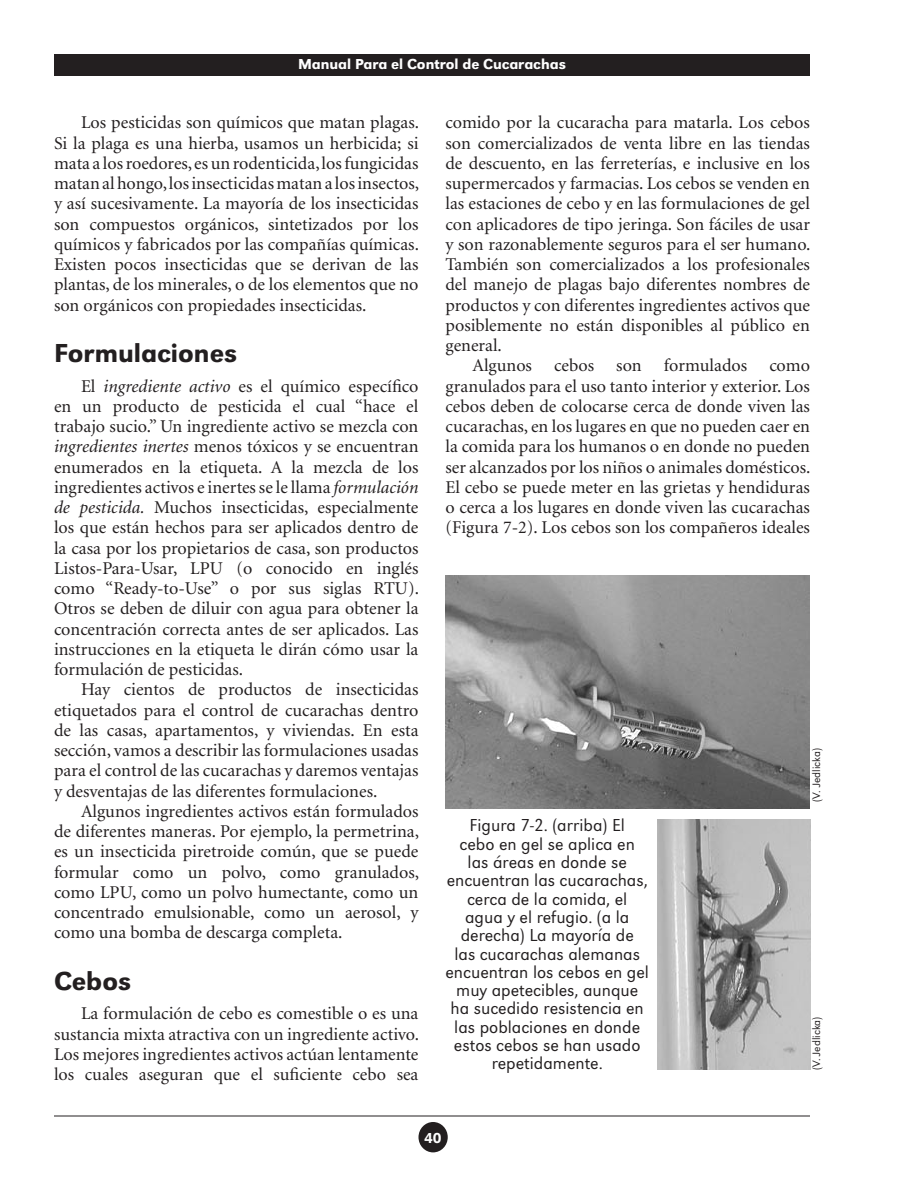
<style>
.page{position:relative;width:918px;height:1188px;background:#fff}
.page>*{position:absolute;margin:0;border:0;box-sizing:border-box;transform-origin:0 0}
.t1{font:500 27px "URW Grotesk T";color:#231f20}
.t2{font:18px/20.2px "Minion";color:#231f20;text-align:justify}
.t3{font:300 18px/18.3px "URW Grotesk T";color:#231f20;text-align:center}
.t4{font:500 15px "URW Grotesk T";color:#fff}
.t5{font:300 11.25px "URW Grotesk T";color:#231f20}
.s1{font-style:italic}
</style>
<div class="page">
<div style="left:54px;top:54px;width:756px;height:21px;background:#231f20"></div>
<div style="left:418px;top:1122px;width:30px;height:30px;background:#231f20;border-radius:50%"></div>
<hr style="left:54px;top:1116px;width:756px;height:1px;background:#231f20">
<img style="left:446px;top:575px;width:364px;height:233px">
<img style="left:657px;top:820px;width:154px;height:249px">
<p class="t4" style="left:298px;top:56px;width:269px">Manual Para el Control de Cucarachas</p>
<p class="t2" style="left:54px;top:113px;width:367px;text-indent:27px">Los pesticidas son químicos que matan plagas.<br>Si la plaga es una hierba, usamos un herbicida; si mata a los roedores, es un rodenticida, los fungicidas matan al hongo, los insecticidas matan a los insectos, y así sucesivamente. La mayoría de los insecticidas son compuestos orgánicos, sintetizados por los químicos y fabricados por las compañías químicas.<br>Existen pocos insecticidas que se derivan de las plantas, de los minerales, o de los elementos que no son orgánicos con propiedades insecticidas.</p>
<h1 class="t1" style="left:54px;top:338px;width:185px">Formulaciones</h1>
<p class="t2" style="left:54px;top:376px;width:367px;text-indent:27px">El <span class="s1">ingrediente activo</span> es el químico específico en un producto de pesticida el cual “hace el trabajo sucio.” Un ingrediente activo se mezcla con <span class="s1">ingredientes inertes</span> menos tóxicos y se encuentran enumerados en la etiqueta. A la mezcla de los ingredientes activos e inertes se le llama <span class="s1">formulación de pesticida.</span> Muchos insecticidas, especialmente los que están hechos para ser aplicados dentro de la casa por los propietarios de casa, son productos Listos-Para-Usar, LPU (o conocido en inglés como “Ready-to-Use” o por sus siglas RTU).<br>Otros se deben de diluir con agua para obtener la concentración correcta antes de ser aplicados. Las instrucciones en la etiqueta le dirán cómo usar la formulación de pesticidas.</p>
<p class="t2" style="left:54px;top:680px;width:366px;text-indent:27px">Hay cientos de productos de insecticidas etiquetados para el control de cucarachas dentro de las casas, apartamentos, y viviendas. En esta sección, vamos a describir las formulaciones usadas para el control de las cucarachas y daremos ventajas y desventajas de las diferentes formulaciones.</p>
<p class="t2" style="left:54px;top:802px;width:367px;text-indent:27px">Algunos ingredientes activos están formulados de diferentes maneras. Por ejemplo, la permetrina, es un insecticida piretroide común, que se puede formular como un polvo, como granulados, como LPU, como un polvo humectante, como un concentrado emulsionable, como un aerosol, y como una bomba de descarga completa.</p>
<h1 class="t1" style="left:54px;top:965px;width:79px">Cebos</h1>
<p class="t2" style="left:54px;top:1004px;width:367px;text-indent:27px">La formulación de cebo es comestible o es una sustancia mixta atractiva con un ingrediente activo.<br>Los mejores ingredientes activos actúan lentamente los cuales aseguran que el suficiente cebo sea</p>
<p class="t2" style="left:446px;top:113px;width:367px">comido por la cucaracha para matarla. Los cebos son comercializados de venta libre en las tiendas de descuento, en las ferreterías, e inclusive en los supermercados y farmacias. Los cebos se venden en las estaciones de cebo y en las formulaciones de gel con aplicadores de tipo jeringa. Son fáciles de usar y son razonablemente seguros para el ser humano.<br>También son comercializados a los profesionales del manejo de plagas bajo diferentes nombres de productos y con diferentes ingredientes activos que posiblemente no están disponibles al público en general.</p>
<p class="t2" style="left:446px;top:356px;width:367px;text-indent:27px">Algunos cebos son formulados como granulados para el uso tanto interior y exterior. Los cebos deben de colocarse cerca de donde viven las cucarachas, en los lugares en que no pueden caer en la comida para los humanos o en donde no pueden ser alcanzados por los niños o animales domésticos.<br>El cebo se puede meter en las grietas y hendiduras o cerca a los lugares en donde viven las cucarachas (Figura 7-2). Los cebos son los compañeros ideales</p>
<p class="t3" style="left:446px;top:816px;width:205px">Figura 7-2. (arriba) El<br>cebo en gel se aplica en<br>las áreas en donde se encuentran las cucarachas, cerca de la comida, el<br>agua y el refugio. (a la derecha) La mayoría de<br>las cucarachas alemanas encuentran los cebos en gel muy apetecibles, aunque ha sucedido resistencia en las poblaciones en donde estos cebos se han usado repetidamente.</p>
<p class="t5" style="left:810px;top:802px;width:55px;rotate:-90deg">(V. Jedlicka)</p>
<p class="t5" style="left:810px;top:1070px;width:55px;rotate:-90deg">(V. Jedlicka)</p>
<p class="t4" style="left:424px;top:1129px;width:19px">40</p>
</div>
